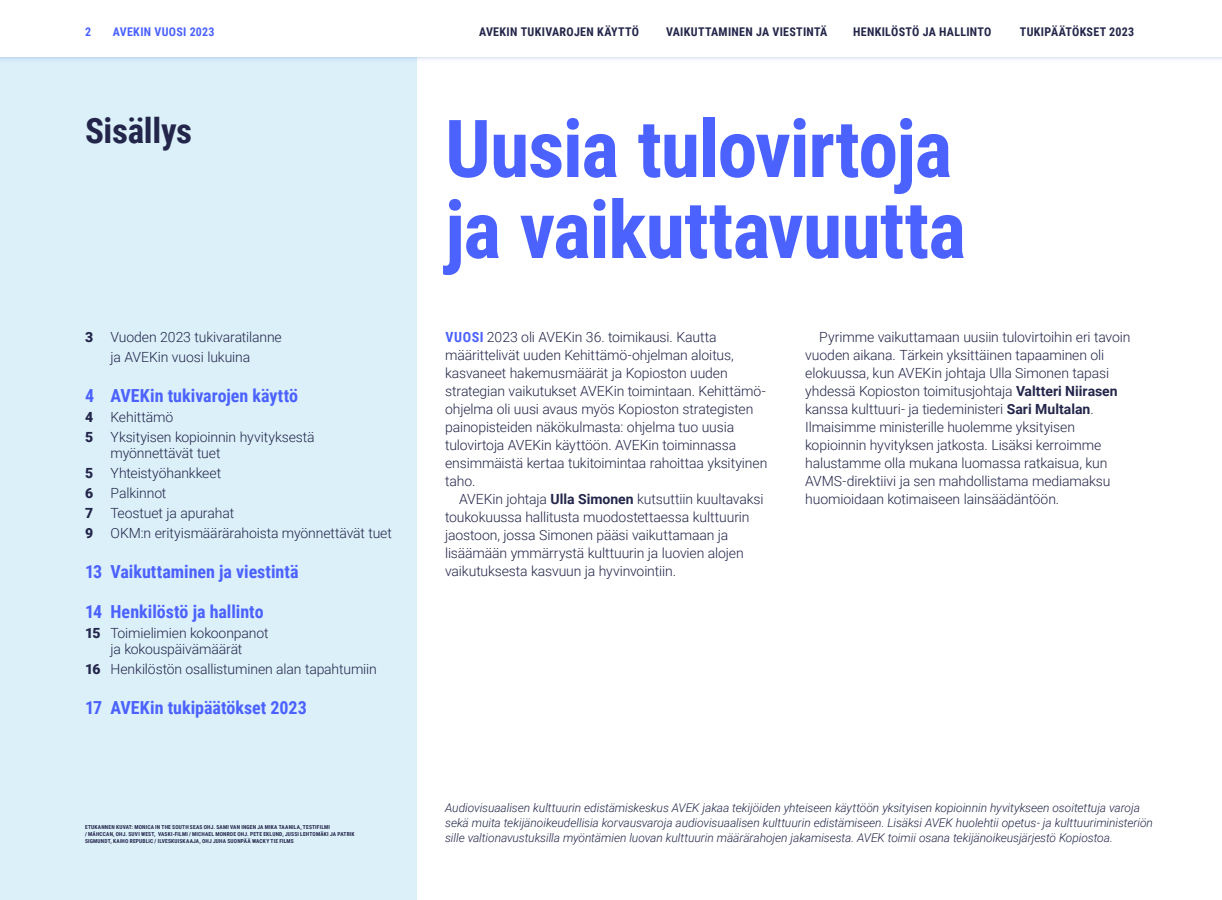
<style>
.page{position:relative;width:1222px;height:900px;background:#fff}
.page>*{position:absolute;margin:0;border:0;box-sizing:border-box;transform-origin:0 0}
.leipis__ensikappale{font:700 80px "Roboto Condensed";letter-spacing:-.015em;color:#4b62fe}
.t1{font:700 35px "Roboto Condensed";letter-spacing:-.01em;color:#23264a}
.t2{font:700 18px "Roboto Condensed";color:#4b62fe}
.leipis{font:300 14px/18px "Roboto";letter-spacing:-.01em;color:#23264a}
.leipis__ensikappale-2{font:300 14px/18px "Roboto";letter-spacing:-.01em;color:#23264a}
.Ingressi{font:italic 300 12px/15px "Roboto";letter-spacing:-.005em;color:#23264a}
.t3{font:700 12px "Roboto Condensed";letter-spacing:.025em;color:#23264a}
.t4{font:700 12px "Roboto Condensed";letter-spacing:.025em;color:#4b62fe}
.t5{font:700 5.5px/7px "Roboto Condensed";letter-spacing:.03em;color:#23264a}
.s1{font-weight:900}
.s2{font-family:"Roboto Condensed";font-weight:700;color:#4b62fe}
.s3{font-weight:700}
</style>
<div class="page">
<div style="left:0;top:57px;width:417px;height:843px;background:#dcf0fa"></div>
<svg style="left:0;top:57px;width:1222px;height:3px"></svg>
<p class="t4" style="left:85px;top:23px;width:8px">2</p>
<p class="t4" style="left:113px;top:23px;width:103px">AVEKIN VUOSI 2023</p>
<p class="t3" style="left:853px;top:23px;width:140px">HENKILÖSTÖ JA HALLINTO</p>
<p class="t3" style="left:1020px;top:23px;width:116px">TUKIPÄÄTÖKSET 2023</p>
<p class="t3" style="left:479px;top:23px;width:161px">AVEKIN TUKIVAROJEN KÄYTTÖ</p>
<p class="t3" style="left:666px;top:23px;width:163px">VAIKUTTAMINEN JA VIESTINTÄ</p>
<p class="t1" style="left:85px;top:106px;width:109px">Sisällys</p>
<p class="leipis" style="left:85px;top:326px;width:198px;line-height:20px;text-align:center"><span class="s1">3</span> Vuoden 2023 tukivaratilanne ja AVEKin vuosi lukuina</p>
<p class="t2" style="left:85px;top:383px;width:215px">4 AVEKin tukivarojen käyttö</p>
<p class="leipis" style="left:85px;top:407px;width:90px"><span class="s1">4</span> Kehittämö</p>
<p class="leipis" style="left:111px;top:428px;width:206px;line-height:16px;text-indent:-26px"><span class="s1">5</span> Yksityisen kopioinnin hyvityksestä myönnettävät tuet</p>
<p class="leipis" style="left:85px;top:463px;width:138px"><span class="s1">5</span> Yhteistyöhankkeet</p>
<p class="leipis" style="left:85px;top:483px;width:83px"><span class="s1">6</span> Palkinnot</p>
<p class="leipis" style="left:85px;top:503px;width:151px"><span class="s1">7</span> Teostuet ja apurahat</p>
<p class="leipis" style="left:85px;top:523px;width:308px"><span class="s1">9</span> OKM:n erityismäärärahoista myönnettävät tuet</p>
<p class="t2" style="left:85px;top:559px;width:215px">13 Vaikuttaminen ja viestintä</p>
<p class="t2" style="left:85px;top:599px;width:180px">14 Henkilöstö ja hallinto</p>
<p class="leipis" style="left:85px;top:624px;width:185px;line-height:16px;text-align:center"><span class="s1">15</span> Toimielimien kokoonpanot ja kokouspäivämäärät</p>
<p class="leipis" style="left:85px;top:659px;width:293px"><span class="s1">16</span> Henkilöstön osallistuminen alan tapahtumiin</p>
<p class="t2" style="left:85px;top:695px;width:223px">17 AVEKin tukipäätökset 2023</p>
<p class="t5" style="left:85px;top:823px;width:271px">ETUKANNEN KUVAT: MONICA IN THE SOUTH SEAS OHJ. SAMI VAN INGEN JA MIKA TAANILA, TESTIFILMI<br>/ MÁHCCAN, OHJ. SUVI WEST, VASKI-FILMI / MICHAEL MONROE OHJ. PETE EKLUND, JUSSI LEHTOMÄKI JA PATRIK<br>SIGMUNDT, KAIHO REPUBLIC / ILVESKUISKAAJA, OHJ JUHA SUONPÄÄ WACKY TIE FILMS</p>
<p class="leipis__ensikappale" style="left:445px;top:93px;width:508px">Uusia tulovirtoja</p>
<p class="leipis__ensikappale" style="left:445px;top:174px;width:522px">ja vaikuttavuutta</p>
<p class="leipis__ensikappale-2" style="left:445px;top:328px;width:324px"><span class="s2">VUOSI</span> 2023 oli AVEKin 36. toimikausi. Kautta määrittelivät uuden Kehittämö-ohjelman aloitus, kasvaneet hakemusmäärät ja Kopioston uuden strategian vaikutukset AVEKin toimintaan. Kehittämö&shy;ohjelma oli uusi avaus myös Kopioston strategisten painopisteiden näkökulmasta: ohjelma tuo uusia tulovirtoja AVEKin käyttöön. AVEKin toiminnassa ensimmäistä kertaa tukitoimintaa rahoittaa yksityinen taho.</p>
<p class="leipis" style="left:445px;top:490px;width:320px;text-indent:14px">AVEKin johtaja <span class="s3">Ulla Simonen</span> kutsuttiin kuultavaksi toukokuussa hallitusta muodostettaessa kulttuurin jaostoon, jossa Simonen pääsi vaikuttamaan ja lisäämään ymmärrystä kulttuurin ja luovien alojen vaikutuksesta kasvuun ja hyvinvointiin.</p>
<p class="leipis" style="left:805px;top:328px;width:327px;text-indent:14px">Pyrimme vaikuttamaan uusiin tulovirtoihin eri tavoin vuoden aikana. Tärkein yksittäinen tapaaminen oli elokuussa, kun AVEKin johtaja Ulla Simonen tapasi yhdessä Kopioston toimitusjohtaja <span class="s3">Valtteri Niirasen </span>kanssa kulttuuri- ja tiedeministeri <span class="s3">Sari Multalan</span>.<br>Ilmaisimme ministerille huolemme yksityisen kopioinnin hyvityksen jatkosta. Lisäksi kerroimme halustamme olla mukana luomassa ratkaisua, kun AVMS-direktiivi ja sen mahdollistama mediamaksu huomioidaan kotimaiseen lainsäädäntöön.</p>
<p class="Ingressi" style="left:445px;top:800px;width:709px">Audiovisuaalisen kulttuurin edistämiskeskus AVEK jakaa tekijöiden yhteiseen käyttöön yksityisen kopioinnin hyvitykseen osoitettuja varoja sekä muita tekijänoikeudellisia korvausvaroja audiovisuaalisen kulttuurin edistämiseen. Lisäksi AVEK huolehtii opetus- ja kulttuuriministeriön sille valtionavustuksilla myöntämien luovan kulttuurin määrärahojen jakamisesta. AVEK toimii osana tekijänoikeusjärjestö Kopiostoa.</p>
</div>
